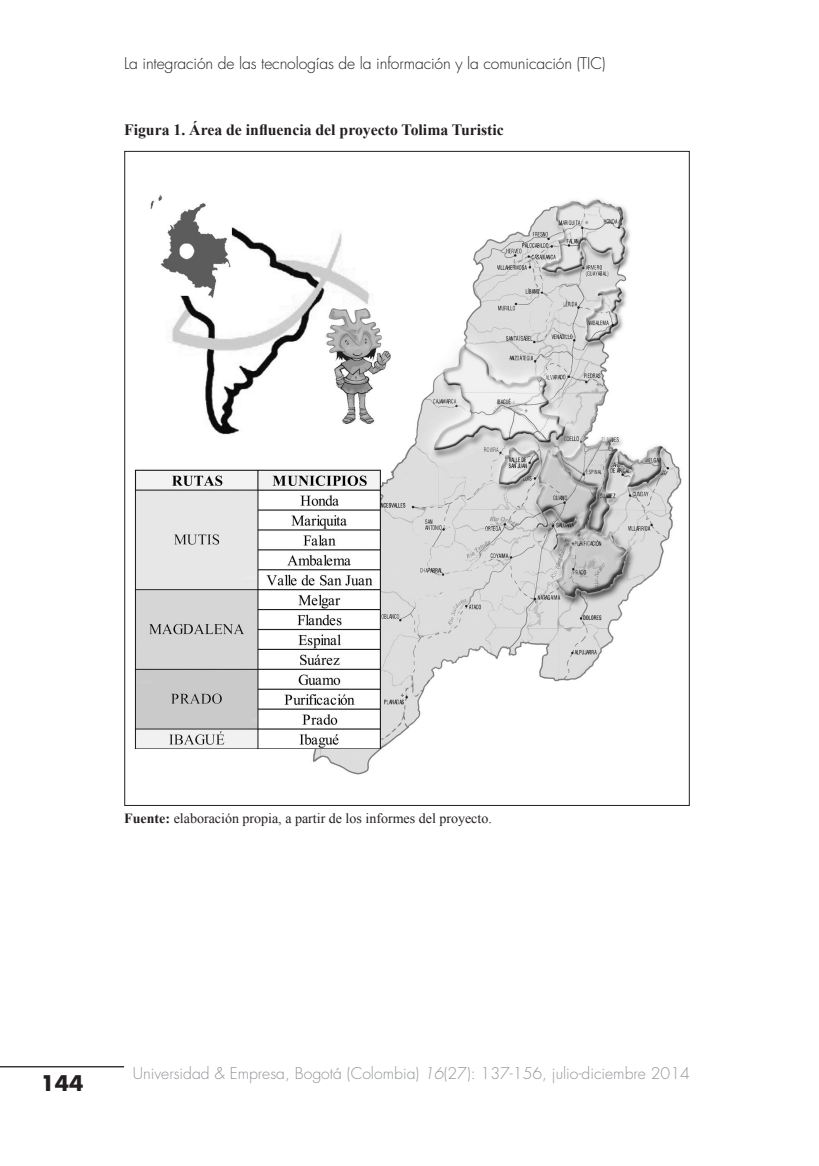
<style>
.page{position:relative;width:819px;height:1166px;background:#fff}
.page>*{position:absolute;margin:0;border:0;box-sizing:border-box;transform-origin:0 0}
.t1{font:700 21px "Futura";color:#231f20}
.t2{font:300 15.75px "Futura";color:#939598}
.t3{font:300 15.75px "Futura";letter-spacing:-.01em;color:#231f20}
.Figura_o_tabla{font:700 15.75px "Times New Roman";color:#231f20}
.Nota_al_pie{font:14px "Times New Roman";color:#231f20}
.s1{font-weight:700}
.s2{font-style:italic}
</style>
<div class="page">
<hr style="left:0;top:1066px;width:124px;height:1px;background:#231f20">
<img style="left:134px;top:195px;width:548px;height:580px">
<p class="t3" style="left:124px;top:54px;width:483px">La integración de las tecnologías de la información y la comunicación (TIC)</p>
<p class="Figura_o_tabla" style="left:124px;top:119px;width:381px">Figura 1. Área de influencia del proyecto Tolima Turistic</p>
<p class="Nota_al_pie" style="left:124px;top:809px;width:369px"><span class="s1">Fuente:</span> elaboración propia, a partir de los informes del proyecto.</p>
<h1 class="t1" style="left:40px;top:1068px;width:45px">144</h1>
<p class="t2" style="left:133px;top:1063px;width:558px">Universidad &amp; Empresa, Bogotá (Colombia) <span class="s2">16</span>(27): 137-156, julio-diciembre 2014</p>
</div>
